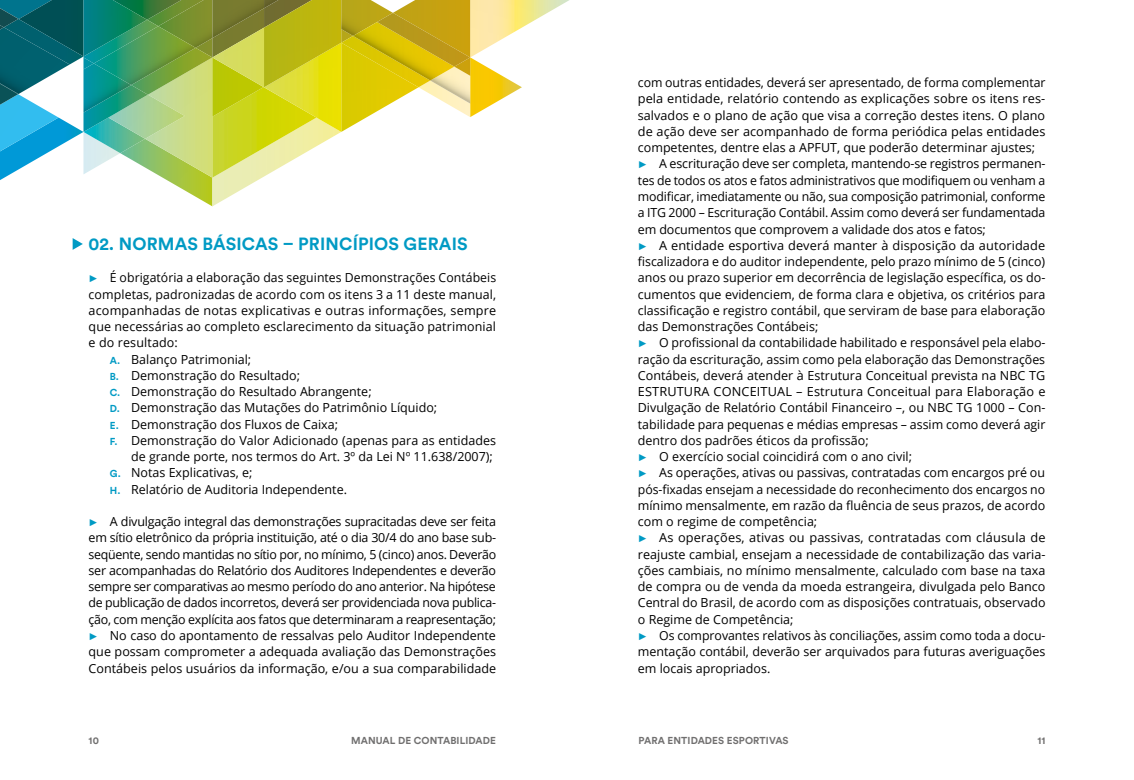
<style>
.page{position:relative;width:1134px;height:780px;background:#fff}
.page>*{position:absolute;margin:0;border:0;box-sizing:border-box;transform-origin:0 0}
.t1{font:17.5px "Circular Std Bold";letter-spacing:.01em;color:#009ac4}
.t2{font:12.5px/16.2px "Open Sans";color:#000;text-align:justify}
.t3{font:10px "Circular Std Bold";letter-spacing:.01em;color:#706f6f}
.s1{font-family:"Arial";font-size:10px;color:#009ac4}
.s2{font-family:"Circular Std Bold";font-size:10px;color:#009ac4}
</style>
<div class="page">
<img style="left:120px;top:153px;width:92px;height:53px">
<img style="left:341px;top:87px;width:77px;height:45px">
<img style="left:470px;top:58px;width:52px;height:59px">
<img style="left:415px;top:0;width:154px;height:57px">
<img style="left:145px;top:95px;width:67px;height:83px">
<img style="left:0;top:118px;width:83px;height:62px">
<img style="left:19px;top:0;width:94px;height:19px">
<img style="left:0;top:95px;width:59px;height:56px">
<img style="left:83px;top:153px;width:37px;height:21px">
<img style="left:83px;top:132px;width:62px;height:21px">
<img style="left:108px;top:95px;width:77px;height:44px">
<img style="left:113px;top:0;width:45px;height:19px">
<img style="left:19px;top:19px;width:193px;height:76px">
<img style="left:148px;top:57px;width:64px;height:38px">
<img style="left:83px;top:57px;width:65px;height:75px">
<img style="left:83px;top:117px;width:25px;height:15px">
<img style="left:108px;top:95px;width:40px;height:22px">
<img style="left:18px;top:19px;width:65px;height:45px">
<img style="left:212px;top:132px;width:129px;height:74px">
<img style="left:0;top:94px;width:18px;height:11px">
<img style="left:0;top:8px;width:18px;height:19px">
<img style="left:212px;top:38px;width:129px;height:94px">
<img style="left:264px;top:0;width:77px;height:87px">
<img style="left:230px;top:68px;width:34px;height:19px">
<img style="left:418px;top:87px;width:52px;height:30px">
<img style="left:341px;top:36px;width:89px;height:51px">
<img style="left:393px;top:0;width:22px;height:13px">
<img style="left:341px;top:0;width:52px;height:36px">
<img style="left:430px;top:76px;width:40px;height:28px">
<img style="left:353px;top:22px;width:101px;height:58px">
<img style="left:393px;top:67px;width:77px;height:9px">
<img style="left:377px;top:13px;width:93px;height:54px">
<img style="left:158px;top:0;width:54px;height:48px">
<img style="left:94px;top:26px;width:102px;height:59px">
<img style="left:83px;top:63px;width:48px;height:50px">
<img style="left:212px;top:0;width:52px;height:38px">
<img style="left:264px;top:0;width:14px;height:8px">
<img style="left:0;top:27px;width:70px;height:67px">
<svg style="left:0;top:25px;width:4px;height:5px"></svg>
<svg style="left:73px;top:238px;width:10px;height:12px"></svg>
<h1 class="t1" style="left:89px;top:232px;width:381px">02. NORMAS BÁSICAS – PRINCÍPIOS GERAIS</h1>
<p class="t2" style="left:89px;top:269px;width:409px"><span class="s1">►</span> É obrigatória a elaboração das seguintes Demonstrações Contábeis</p>
<p class="t2" style="left:89px;top:285px;width:409px">completas, padronizadas de acordo com os itens 3 a 11 deste manual,</p>
<p class="t2" style="left:89px;top:302px;width:409px">acompanhadas de notas explicativas e outras informações, sempre</p>
<p class="t2" style="left:89px;top:318px;width:409px">que necessárias ao completo esclarecimento da situação patrimonial</p>
<p class="t2" style="left:89px;top:334px;width:91px">e do resultado:</p>
<p class="t2" style="left:110px;top:350px;width:143px"><span class="s2">A.</span> Balanço Patrimonial;</p>
<p class="t2" style="left:110px;top:367px;width:192px"><span class="s2">B.</span> Demonstração do Resultado;</p>
<p class="t2" style="left:110px;top:383px;width:263px"><span class="s2">C.</span> Demonstração do Resultado Abrangente;</p>
<p class="t2" style="left:110px;top:399px;width:329px"><span class="s2">D.</span> Demonstração das Mutações do Patrimônio Líquido;</p>
<p class="t2" style="left:110px;top:415px;width:230px"><span class="s2">E.</span> Demonstração dos Fluxos de Caixa;</p>
<p class="t2" style="left:110px;top:432px;width:388px"><span class="s2">F.</span> Demonstração do Valor Adicionado (apenas para as entidades</p>
<p class="t2" style="left:131px;top:448px;width:363px">de grande porte, nos termos do Art. 3º da Lei Nº 11.638/2007);</p>
<p class="t2" style="left:110px;top:464px;width:144px"><span class="s2">G.</span> Notas Explicativas, e;</p>
<p class="t2" style="left:110px;top:480px;width:239px"><span class="s2">H.</span> Relatório de Auditoria Independente.</p>
<p class="t2" style="left:89px;top:513px;width:409px"><span class="s1">►</span> A divulgação integral das demonstrações supracitadas deve ser feita em sítio eletrônico da própria instituição, até o dia 30/4 do ano base sub&shy;seqüente, sendo mantidas no sítio por, no mínimo, 5 (cinco) anos. Deverão ser acompanhadas do Relatório dos Auditores Independentes e deverão sempre ser comparativas ao mesmo período do ano anterior. Na hipótese de publicação de dados incorretos, deverá ser providenciada nova publica&shy;ção, com menção explícita aos fatos que determinaram a reapresentação; <span class="s1">►</span> No caso do apontamento de ressalvas pelo Auditor Independente que possam comprometer a adequada avaliação das Demonstrações Contábeis pelos usuários da informação, e/ou a sua comparabilidade</p>
<p class="t2" style="left:638px;top:74px;width:409px;text-align:left">com outras entidades, deverá ser apresentado, de forma complementar pela entidade, relatório contendo as explicações sobre os itens res&shy;salvados e o plano de ação que visa a correção destes itens. O plano de ação deve ser acompanhado de forma periódica pelas entidades competentes, dentre elas a APFUT, que poderão determinar ajustes; <span class="s1">►</span> A escrituração deve ser completa, mantendo-se registros permanen&shy;tes de todos os atos e fatos administrativos que modifiquem ou venham a modificar, imediatamente ou não, sua composição patrimonial, conforme a ITG 2000 – Escrituração Contábil. Assim como deverá ser fundamentada em documentos que comprovem a validade dos atos e fatos;<br><span class="s1">►</span> A entidade esportiva deverá manter à disposição da autoridade fiscalizadora e do auditor independente, pelo prazo mínimo de 5 (cinco) anos ou prazo superior em decorrência de legislação específica, os do&shy;cumentos que evidenciem, de forma clara e objetiva, os critérios para classificação e registro contábil, que serviram de base para elaboração das Demonstrações Contábeis;<br><span class="s1">►</span> O profissional da contabilidade habilitado e responsável pela elabo&shy;ração da escrituração, assim como pela elaboração das Demonstrações Contábeis, deverá atender à Estrutura Conceitual prevista na NBC TG ESTRUTURA CONCEITUAL – Estrutura Conceitual para Elaboração e Divulgação de Relatório Contábil Financeiro –, ou NBC TG 1000 – Con&shy;tabilidade para pequenas e médias empresas – assim como deverá agir dentro dos padrões éticos da profissão;<br><span class="s1">►</span> O exercício social coincidirá com o ano civil;<br><span class="s1">►</span> As operações, ativas ou passivas, contratadas com encargos pré ou pós-fixadas ensejam a necessidade do reconhecimento dos encargos no mínimo mensalmente, em razão da fluência de seus prazos, de acordo com o regime de competência;<br><span class="s1">►</span> As operações, ativas ou passivas, contratadas com cláusula de reajuste cambial, ensejam a necessidade de contabilização das varia&shy;ções cambiais, no mínimo mensalmente, calculado com base na taxa de compra ou de venda da moeda estrangeira, divulgada pelo Banco Central do Brasil, de acordo com as disposições contratuais, observado o Regime de Competência;<br><span class="s1">►</span> Os comprovantes relativos às conciliações, assim como toda a docu&shy;mentação contábil, deverão ser arquivados para futuras averiguações em locais apropriados.</p>
<p class="t3" style="left:89px;top:733px;width:12px">10</p>
<p class="t3" style="left:351px;top:733px;width:146px">MANUAL DE CONTABILIDADE</p>
<p class="t3" style="left:638px;top:733px;width:152px">PARA ENTIDADES ESPORTIVAS</p>
<p class="t3" style="left:1037px;top:733px;width:9px">11</p>
</div>
